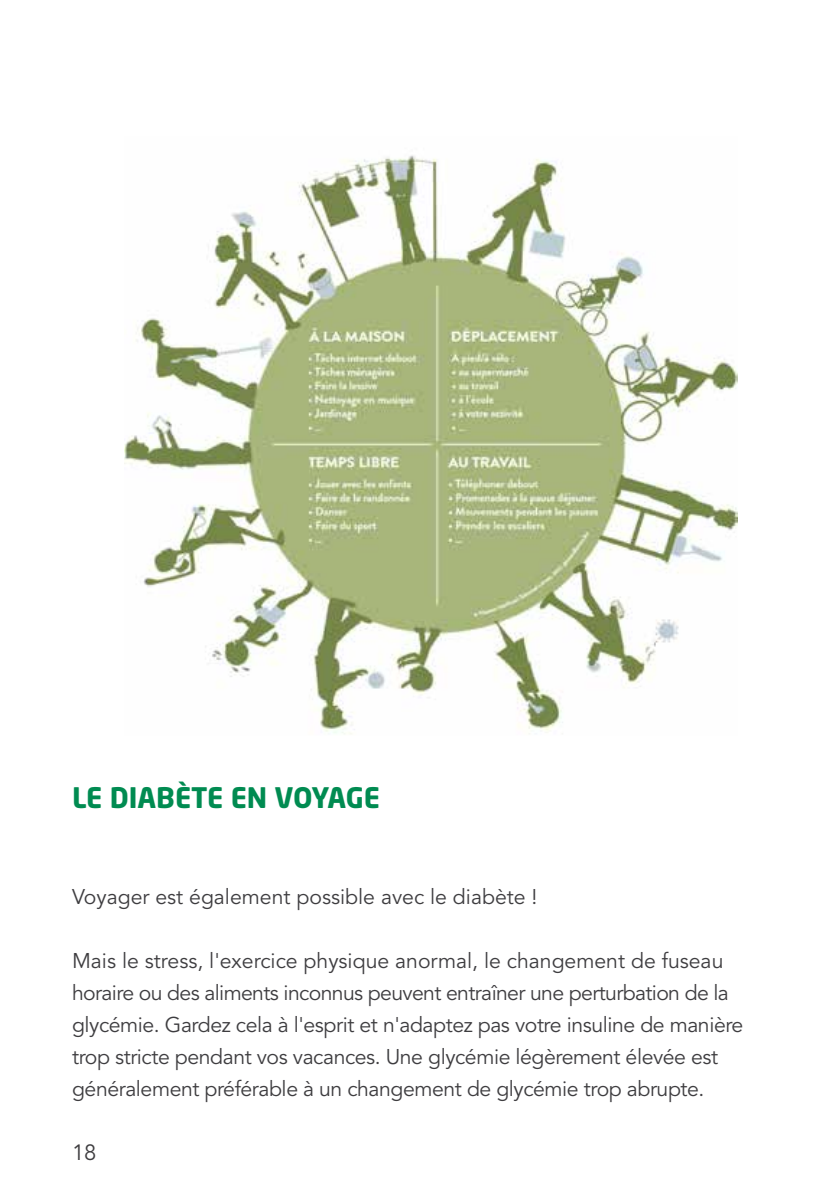
<style>
.page{position:relative;width:840px;height:1191px;background:#fff}
.page>*{position:absolute;margin:0;border:0;box-sizing:border-box;transform-origin:0 0}
.t1{font:700 28px "Neo Sans Pro";color:#008b51}
.t2{font:22px "Avenir LT Std";color:#3e3d40}
.t3{font:21.2px/32px "Avenir LT Std";letter-spacing:-.02em;color:#3e3d40}
.t4{font:21.2px "Avenir LT Std";color:#3e3d40}
</style>
<div class="page">
<img style="left:125px;top:155px;width:612px;height:579px">
<h1 class="t1" style="left:72px;top:780px;width:309px">LE DIABÈTE EN VOYAGE</h1>
<p class="t4" style="left:72px;top:884px;width:466px">Voyager est également possible avec le diabète !</p>
<p class="t3" style="left:72px;top:945px;width:672px">Mais le stress, l'exercice physique anormal, le changement de fuseau horaire ou des aliments inconnus peuvent entraîner une perturbation de la glycémie. Gardez cela à l'esprit et n'adaptez pas votre insuline de manière trop stricte pendant vos vacances. Une glycémie légèrement élevée est généralement préférable à un changement de glycémie trop abrupte.</p>
<p class="t2" style="left:72px;top:1140px;width:26px">18</p>
</div>
